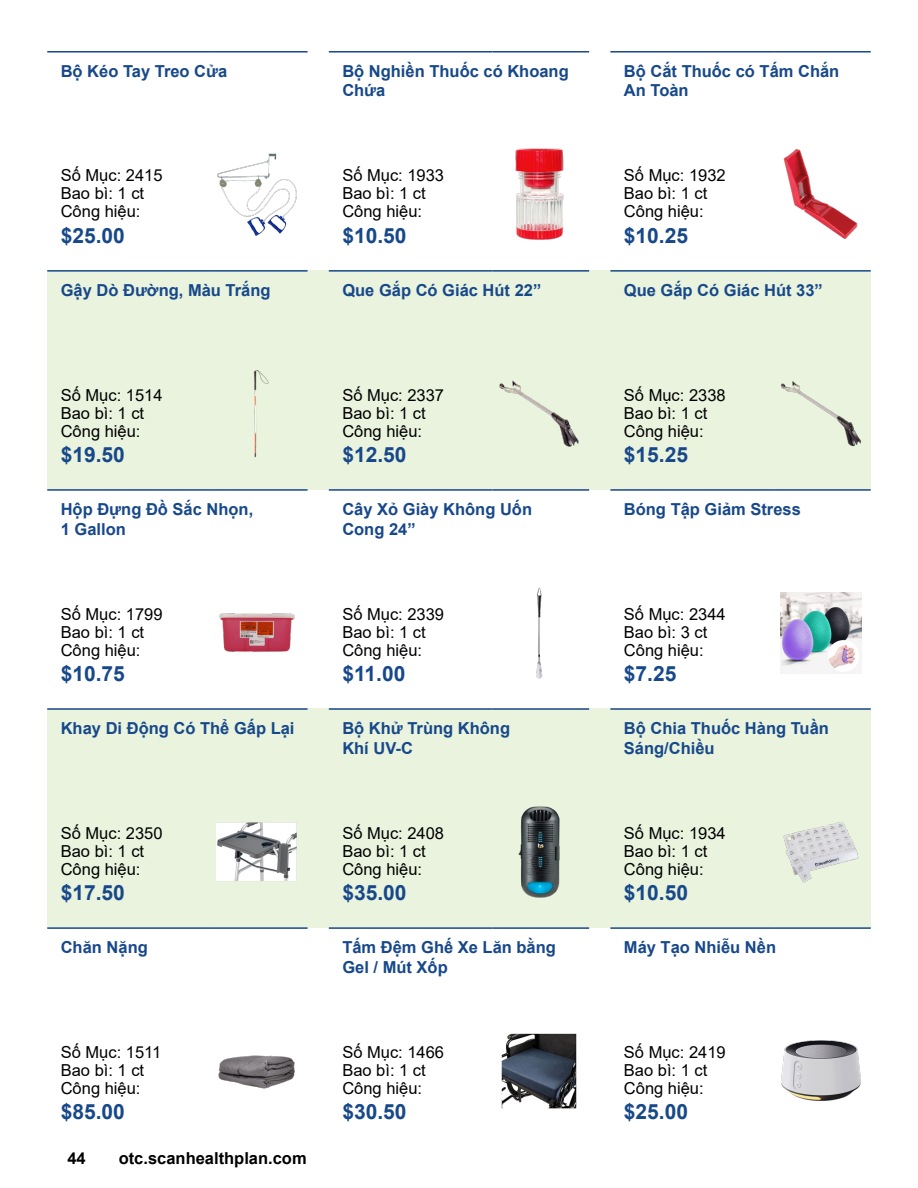
<style>
.page{position:relative;width:918px;height:1188px;background:#fff}
.page>*{position:absolute;margin:0;border:0;box-sizing:border-box;transform-origin:0 0}
.Price{font:700 21px "Arial";color:#17488a}
.Product_Details{font:16.5px "Arial";color:#000}
.Product_Name{font:700 16.5px/19.8px "Arial";color:#17488a}
.t1{font:700 16.5px "Arial";color:#000}
</style>
<div class="page">
<div style="left:47px;top:270px;width:824px;height:219px;background:#e9f3de"></div>
<div style="left:47px;top:708px;width:824px;height:219px;background:#e9f3de"></div>
<hr style="left:47px;top:51px;width:164px;height:2px;background:#17488a">
<hr style="left:211px;top:51px;width:97px;height:2px;background:#17488a">
<img style="left:217px;top:153px;width:80px;height:83px">
<hr style="left:329px;top:51px;width:163px;height:2px;background:#17488a">
<hr style="left:492px;top:51px;width:97px;height:2px;background:#17488a">
<img style="left:515px;top:148px;width:49px;height:92px">
<hr style="left:47px;top:270px;width:164px;height:2px;background:#17488a">
<hr style="left:211px;top:270px;width:97px;height:2px;background:#17488a">
<img style="left:253px;top:370px;width:16px;height:88px">
<hr style="left:329px;top:270px;width:163px;height:2px;background:#17488a">
<hr style="left:492px;top:270px;width:97px;height:2px;background:#17488a">
<img style="left:499px;top:380px;width:80px;height:67px">
<hr style="left:47px;top:489px;width:164px;height:2px;background:#17488a">
<hr style="left:211px;top:489px;width:97px;height:2px;background:#17488a">
<img style="left:219px;top:613px;width:76px;height:39px">
<hr style="left:329px;top:489px;width:163px;height:2px;background:#17488a">
<hr style="left:492px;top:489px;width:97px;height:2px;background:#17488a">
<img style="left:536px;top:587px;width:7px;height:92px">
<hr style="left:610px;top:489px;width:164px;height:2px;background:#17488a">
<hr style="left:774px;top:489px;width:97px;height:2px;background:#17488a">
<img style="left:780px;top:592px;width:81px;height:81px">
<hr style="left:47px;top:708px;width:164px;height:2px;background:#17488a">
<hr style="left:211px;top:708px;width:97px;height:2px;background:#17488a">
<img style="left:217px;top:822px;width:80px;height:59px">
<hr style="left:329px;top:708px;width:163px;height:2px;background:#17488a">
<hr style="left:492px;top:708px;width:97px;height:2px;background:#17488a">
<img style="left:518px;top:806px;width:42px;height:92px">
<hr style="left:610px;top:708px;width:164px;height:2px;background:#17488a">
<hr style="left:774px;top:708px;width:97px;height:2px;background:#17488a">
<img style="left:783px;top:821px;width:76px;height:62px">
<hr style="left:47px;top:927px;width:164px;height:2px;background:#17488a">
<hr style="left:211px;top:927px;width:97px;height:2px;background:#17488a">
<img style="left:218px;top:1055px;width:77px;height:34px">
<hr style="left:329px;top:927px;width:163px;height:2px;background:#17488a">
<hr style="left:492px;top:927px;width:97px;height:2px;background:#17488a">
<img style="left:501px;top:1033px;width:76px;height:76px">
<hr style="left:610px;top:927px;width:164px;height:2px;background:#17488a">
<hr style="left:774px;top:927px;width:97px;height:2px;background:#17488a">
<img style="left:781px;top:1040px;width:80px;height:61px">
<hr style="left:610px;top:270px;width:164px;height:2px;background:#17488a">
<hr style="left:774px;top:270px;width:97px;height:2px;background:#17488a">
<img style="left:781px;top:381px;width:80px;height:66px">
<hr style="left:610px;top:51px;width:164px;height:2px;background:#17488a">
<hr style="left:774px;top:51px;width:97px;height:2px;background:#17488a">
<img style="left:783px;top:148px;width:75px;height:91px">
<p class="Product_Name" style="left:61px;top:61px;width:168px">Bộ Kéo Tay Treo Cửa</p>
<p class="Product_Name" style="left:342px;top:61px;width:228px">Bộ Nghiền Thuốc có Khoang<br>Chứa</p>
<p class="Product_Name" style="left:624px;top:61px;width:217px">Bộ Cắt Thuốc có Tấm Chắn<br>An Toàn</p>
<p class="Product_Details" style="left:61px;top:164px;width:103px">Số Mục: 2415</p>
<p class="Product_Details" style="left:61px;top:182px;width:85px">Bao bì: 1 ct</p>
<p class="Product_Details" style="left:61px;top:200px;width:81px">Công hiệu:</p>
<p class="Price" style="left:61px;top:221px;width:66px">$25.00</p>
<p class="Product_Details" style="left:342px;top:164px;width:103px">Số Mục: 1933</p>
<p class="Product_Details" style="left:342px;top:182px;width:85px">Bao bì: 1 ct</p>
<p class="Product_Details" style="left:342px;top:200px;width:81px">Công hiệu:</p>
<p class="Price" style="left:342px;top:221px;width:66px">$10.50</p>
<p class="Product_Details" style="left:624px;top:164px;width:103px">Số Mục: 1932</p>
<p class="Product_Details" style="left:624px;top:182px;width:85px">Bao bì: 1 ct</p>
<p class="Product_Details" style="left:624px;top:200px;width:81px">Công hiệu:</p>
<p class="Price" style="left:624px;top:221px;width:66px">$10.25</p>
<p class="Product_Name" style="left:61px;top:280px;width:211px">Gậy Dò Đường, Màu Trắng</p>
<p class="Product_Name" style="left:342px;top:280px;width:200px">Que Gắp Có Giác Hút 22”</p>
<p class="Product_Name" style="left:624px;top:280px;width:200px">Que Gắp Có Giác Hút 33”</p>
<p class="Product_Details" style="left:61px;top:383px;width:103px">Số Mục: 1514</p>
<p class="Product_Details" style="left:61px;top:401px;width:85px">Bao bì: 1 ct</p>
<p class="Product_Details" style="left:61px;top:419px;width:81px">Công hiệu:</p>
<p class="Price" style="left:61px;top:440px;width:66px">$19.50</p>
<p class="Product_Details" style="left:342px;top:383px;width:103px">Số Mục: 2337</p>
<p class="Product_Details" style="left:342px;top:401px;width:85px">Bao bì: 1 ct</p>
<p class="Product_Details" style="left:342px;top:419px;width:81px">Công hiệu:</p>
<p class="Price" style="left:342px;top:440px;width:66px">$12.50</p>
<p class="Product_Details" style="left:624px;top:383px;width:103px">Số Mục: 2338</p>
<p class="Product_Details" style="left:624px;top:401px;width:85px">Bao bì: 1 ct</p>
<p class="Product_Details" style="left:624px;top:419px;width:81px">Công hiệu:</p>
<p class="Price" style="left:624px;top:440px;width:66px">$15.25</p>
<p class="Product_Name" style="left:61px;top:499px;width:194px">Hộp Đựng Đồ Sắc Nhọn,<br>1 Gallon</p>
<p class="Product_Name" style="left:342px;top:499px;width:191px">Cây Xỏ Giày Không Uốn<br>Cong 24”</p>
<p class="Product_Name" style="left:624px;top:499px;width:178px">Bóng Tập Giảm Stress</p>
<p class="Product_Details" style="left:61px;top:603px;width:103px">Số Mục: 1799</p>
<p class="Product_Details" style="left:61px;top:621px;width:85px">Bao bì: 1 ct</p>
<p class="Product_Details" style="left:61px;top:639px;width:81px">Công hiệu:</p>
<p class="Price" style="left:61px;top:659px;width:66px">$10.75</p>
<p class="Product_Details" style="left:342px;top:603px;width:103px">Số Mục: 2339</p>
<p class="Product_Details" style="left:342px;top:621px;width:85px">Bao bì: 1 ct</p>
<p class="Product_Details" style="left:342px;top:639px;width:81px">Công hiệu:</p>
<p class="Price" style="left:342px;top:659px;width:65px">$11.00</p>
<p class="Product_Details" style="left:624px;top:603px;width:103px">Số Mục: 2344</p>
<p class="Product_Details" style="left:624px;top:621px;width:85px">Bao bì: 3 ct</p>
<p class="Product_Details" style="left:624px;top:639px;width:81px">Công hiệu:</p>
<p class="Price" style="left:624px;top:659px;width:54px">$7.25</p>
<p class="Product_Name" style="left:61px;top:718px;width:235px">Khay Di Động Có Thể Gấp Lại</p>
<p class="Product_Name" style="left:342px;top:718px;width:169px">Bộ Khử Trùng Không<br>Khí UV-C</p>
<p class="Product_Name" style="left:624px;top:718px;width:207px">Bộ Chia Thuốc Hàng Tuần<br>Sáng/Chiều</p>
<p class="Product_Details" style="left:61px;top:822px;width:103px">Số Mục: 2350</p>
<p class="Product_Details" style="left:61px;top:840px;width:85px">Bao bì: 1 ct</p>
<p class="Product_Details" style="left:61px;top:858px;width:81px">Công hiệu:</p>
<p class="Price" style="left:61px;top:878px;width:66px">$17.50</p>
<p class="Product_Details" style="left:342px;top:822px;width:103px">Số Mục: 2408</p>
<p class="Product_Details" style="left:342px;top:840px;width:85px">Bao bì: 1 ct</p>
<p class="Product_Details" style="left:342px;top:858px;width:81px">Công hiệu:</p>
<p class="Price" style="left:342px;top:878px;width:66px">$35.00</p>
<p class="Product_Details" style="left:624px;top:822px;width:103px">Số Mục: 1934</p>
<p class="Product_Details" style="left:624px;top:840px;width:85px">Bao bì: 1 ct</p>
<p class="Product_Details" style="left:624px;top:858px;width:81px">Công hiệu:</p>
<p class="Price" style="left:624px;top:878px;width:66px">$10.50</p>
<p class="Product_Name" style="left:61px;top:937px;width:89px">Chăn Nặng</p>
<p class="Product_Name" style="left:342px;top:937px;width:215px">Tấm Đệm Ghế Xe Lăn bằng<br>Gel / Mút Xốp</p>
<p class="Product_Name" style="left:624px;top:937px;width:154px">Máy Tạo Nhiễu Nền</p>
<p class="Product_Details" style="left:61px;top:1041px;width:102px">Số Mục: 1511</p>
<p class="Product_Details" style="left:61px;top:1059px;width:85px">Bao bì: 1 ct</p>
<p class="Product_Details" style="left:61px;top:1077px;width:81px">Công hiệu:</p>
<p class="Price" style="left:61px;top:1097px;width:66px">$85.00</p>
<p class="Product_Details" style="left:342px;top:1041px;width:103px">Số Mục: 1466</p>
<p class="Product_Details" style="left:342px;top:1059px;width:85px">Bao bì: 1 ct</p>
<p class="Product_Details" style="left:342px;top:1077px;width:81px">Công hiệu:</p>
<p class="Price" style="left:342px;top:1097px;width:66px">$30.50</p>
<p class="Product_Details" style="left:624px;top:1041px;width:103px">Số Mục: 2419</p>
<p class="Product_Details" style="left:624px;top:1059px;width:85px">Bao bì: 1 ct</p>
<p class="Product_Details" style="left:624px;top:1077px;width:81px">Công hiệu:</p>
<p class="Price" style="left:624px;top:1097px;width:66px">$25.00</p>
<p class="t1" style="left:67px;top:1147px;width:20px">44</p>
<p class="t1" style="left:119px;top:1147px;width:189px">otc.scanhealthplan.com</p>
</div>
